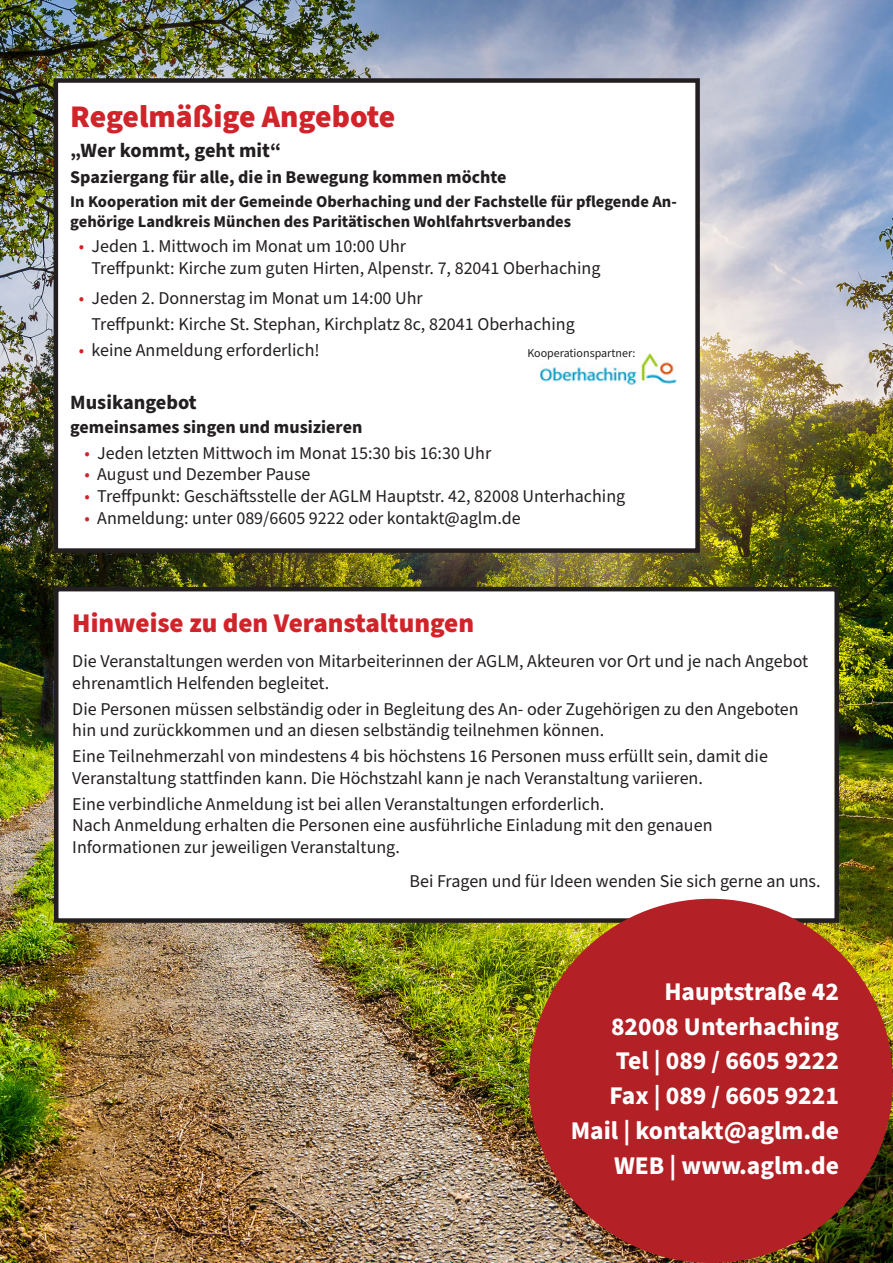
<style>
.page{position:relative;width:893px;height:1263px;background:#fff}
.page>*{position:absolute;margin:0;border:0;box-sizing:border-box;transform-origin:0 0}
.t1{font:900 31.5px "Source Sans Pro";color:#d1232a}
.t2{font:900 27px "Source Sans Pro";color:#d1232a}
.t3{font:700 25.5px "Source Sans Pro";color:#fff}
.t4{font:700 20.25px "Source Sans Pro";color:#231f20}
.t5{font:18px/21.6px "Source Sans Pro";color:#231f20}
.t6{font:700 18px "Source Sans Pro";color:#231f20}
.t7{font:700 16.5px/19.8px "Source Sans Pro";color:#231f20}
.t8{font:12px "Source Sans Pro";color:#231f20}
.s1{color:#d1232a}
</style>
<div class="page">
<img style="left:0;top:0;width:893px;height:1262px">
<div style="left:56px;top:81px;width:642px;height:470px;background:#fff"></div>
<div style="left:54px;top:78px;width:646px;height:475px;border:4px solid #231f20"></div>
<div style="left:56px;top:589px;width:781px;height:331px;background:#fff"></div>
<div style="left:54px;top:587px;width:785px;height:336px;border:4px solid #231f20"></div>
<div style="left:529px;top:899px;width:364px;height:364px;background:#b32126;border-radius:50%"></div>
<img style="left:540px;top:354px;width:136px;height:30px">
<p class="t1" style="left:70px;top:95px;width:327px">Regelmäßige Angebote</p>
<p class="t4" style="left:70px;top:136px;width:212px">„Wer kommt, geht mit“</p>
<p class="t6" style="left:70px;top:164px;width:438px">Spaziergang für alle, die in Bewegung kommen möchte</p>
<p class="t7" style="left:70px;top:192px;width:608px">In Kooperation mit der Gemeinde Oberhaching und der Fachstelle für pflegende An&shy;gehörige Landkreis München des Paritätischen Wohlfahrtsverbandes</p>
<p class="t5" style="left:79px;top:236px;width:329px"><span class="s1">•</span> Jeden 1. Mittwoch im Monat um 10:00 Uhr</p>
<p class="t5" style="left:91px;top:258px;width:510px">Treffpunkt: Kirche zum guten Hirten, Alpenstr. 7, 82041 Oberhaching</p>
<p class="t5" style="left:79px;top:288px;width:346px"><span class="s1">•</span> Jeden 2. Donnerstag im Monat um 14:00 Uhr</p>
<p class="t5" style="left:91px;top:314px;width:485px">Treffpunkt: Kirche St. Stephan, Kirchplatz 8c, 82041 Oberhaching</p>
<p class="t5" style="left:79px;top:340px;width:243px"><span class="s1">•</span> keine Anmeldung erforderlich!</p>
<p class="t4" style="left:70px;top:388px;width:128px">Musikangebot</p>
<p class="t6" style="left:70px;top:415px;width:294px">gemeinsames singen und musizieren</p>
<p class="t5" style="left:84px;top:443px;width:408px"><span class="s1">•</span> Jeden letzten Mittwoch im Monat 15:30 bis 16:30 Uhr</p>
<p class="t5" style="left:84px;top:464px;width:228px"><span class="s1">•</span> August und Dezember Pause</p>
<p class="t5" style="left:84px;top:486px;width:542px"><span class="s1">•</span> Treffpunkt: Geschäftsstelle der AGLM Hauptstr. 42, 82008 Unterhaching</p>
<p class="t5" style="left:84px;top:507px;width:438px"><span class="s1">•</span> Anmeldung: unter 089/6605 9222 oder kontakt@aglm.de</p>
<p class="t8" style="left:527px;top:345px;width:110px">Kooperationspartner:</p>
<p class="t2" style="left:72px;top:604px;width:403px">Hinweise zu den Veranstaltungen</p>
<p class="t5" style="left:72px;top:651px;width:737px">Die Veranstaltungen werden von Mitarbeiterinnen der AGLM, Akteuren vor Ort und je nach Angebot ehrenamtlich Helfenden begleitet.</p>
<p class="t5" style="left:72px;top:699px;width:728px">Die Personen müssen selbständig oder in Begleitung des An- oder Zugehörigen zu den Angeboten hin und zurückkommen und an diesen selbständig teilnehmen können.</p>
<p class="t5" style="left:72px;top:746px;width:697px">Eine Teilnehmerzahl von mindestens 4 bis höchstens 16 Personen muss erfüllt sein, damit die<br>Veranstaltung stattfinden kann. Die Höchstzahl kann je nach Veranstaltung variieren.</p>
<p class="t5" style="left:72px;top:793px;width:534px">Eine verbindliche Anmeldung ist bei allen Veranstaltungen erforderlich.</p>
<p class="t5" style="left:72px;top:815px;width:642px">Nach Anmeldung erhalten die Personen eine ausführliche Einladung mit den genauen<br>Informationen zur jeweiligen Veranstaltung.</p>
<p class="t5" style="left:409px;top:871px;width:413px">Bei Fragen und für Ideen wenden Sie sich gerne an uns.</p>
<p class="t3" style="left:664px;top:974px;width:176px">Hauptstraße 42</p>
<p class="t3" style="left:611px;top:1009px;width:229px">82008 Unterhaching</p>
<p class="t3" style="left:616px;top:1043px;width:225px">Tel | 089 / 6605 9222</p>
<p class="t3" style="left:609px;top:1078px;width:231px">Fax | 089 / 6605 9221</p>
<p class="t3" style="left:571px;top:1113px;width:270px">Mail | kontakt@aglm.de</p>
<p class="t3" style="left:614px;top:1148px;width:226px">WEB | www.aglm.de</p>
</div>
